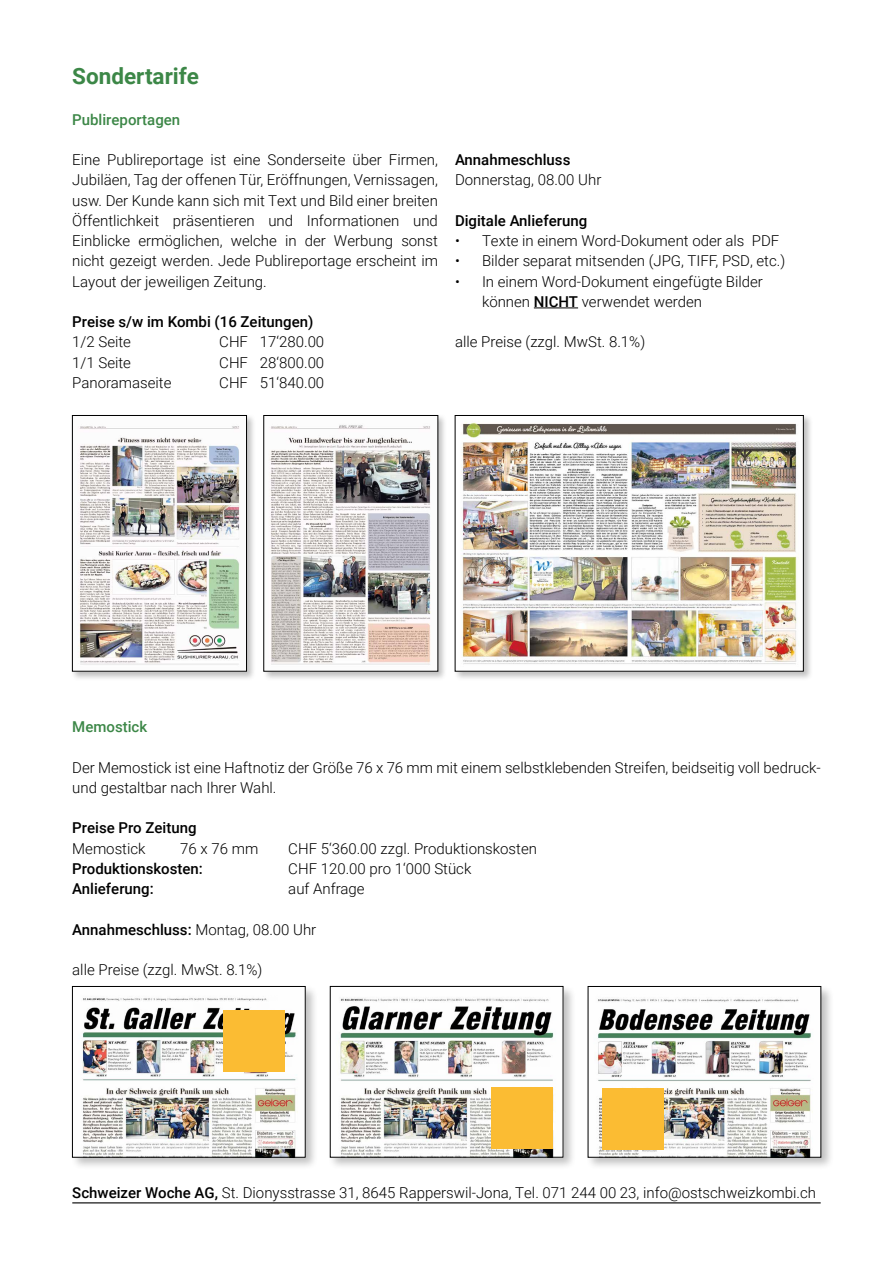
<style>
.page{position:relative;width:893px;height:1263px;background:#fff}
.page>*{position:absolute;margin:0;border:0;box-sizing:border-box;transform-origin:0 0}
.t1{font:700 22.5px "Roboto";color:#3c8747}
.t2{font:300 15px/20.2px "Roboto";color:#000}
.t3{font:500 15px "Roboto";color:#000}
.t4{font:500 15px "Roboto";color:#3c8747}
.s1{font-weight:500}
.s2{font-weight:300}
</style>
<div class="page">
<hr style="left:72px;top:1202px;width:749px;height:1px;background:#000">
<hr style="left:534px;top:308px;width:44px;height:1px;background:#000">
<div style="left:70px;top:984px;width:249px;height:187px;background:#000;opacity:.25"></div>
<img style="left:74px;top:988px;width:229px;height:167px">
<div style="left:72px;top:986px;width:233px;height:171px;border:1px solid #000"></div>
<div style="left:78px;top:989px;width:222px;height:96px;background:#fff"></div>
<img style="left:82px;top:997px;width:214px;height:84px">
<div style="left:224px;top:1010px;width:61px;height:61px;background:#fbbc33"></div>
<div style="left:328px;top:984px;width:249px;height:187px;background:#000;opacity:.25"></div>
<img style="left:332px;top:988px;width:229px;height:167px">
<div style="left:330px;top:986px;width:233px;height:171px;border:1px solid #000"></div>
<div style="left:336px;top:990px;width:221px;height:95px;background:#fff"></div>
<img style="left:338px;top:998px;width:216px;height:83px">
<div style="left:492px;top:1087px;width:61px;height:61px;background:#fbbc33"></div>
<div style="left:586px;top:984px;width:248px;height:187px;background:#000;opacity:.25"></div>
<img style="left:590px;top:988px;width:229px;height:167px">
<div style="left:588px;top:986px;width:233px;height:171px;border:1px solid #000"></div>
<div style="left:594px;top:991px;width:222px;height:92px;background:#fff"></div>
<img style="left:597px;top:999px;width:215px;height:82px">
<div style="left:602px;top:1088px;width:61px;height:61px;background:#fbbc33"></div>
<div style="left:262px;top:414px;width:186px;height:267px;background:#000;opacity:.25"></div>
<img style="left:266px;top:417px;width:170px;height:252px">
<div style="left:71px;top:414px;width:185px;height:267px;background:#000;opacity:.25"></div>
<img style="left:74px;top:417px;width:171px;height:252px">
<div style="left:72px;top:415px;width:175px;height:256px;border:1px solid #000"></div>
<div style="left:453px;top:414px;width:360px;height:267px;background:#000;opacity:.25"></div>
<img style="left:457px;top:417px;width:344px;height:252px">
<h1 class="t1" style="left:72px;top:60px;width:128px">Sondertarife</h1>
<p class="t4" style="left:72px;top:109px;width:109px">Publireportagen</p>
<p class="t2" style="left:72px;top:149px;width:367px;text-align:justify">Eine Publireportage ist eine Sonderseite über Firmen, Jubiläen, Tag der offenen Tür, Eröffnungen, Vernissagen, usw. Der Kunde kann sich mit Text und Bild einer breiten Öffentlichkeit präsentieren und Informationen und Einblicke ermöglichen, welche in der Werbung sonst nicht gezeigt werden. Jede Publireportage erscheint im Layout der jeweiligen Zeitung.</p>
<p class="t3" style="left:72px;top:311px;width:243px">Preise s/w im Kombi (16 Zeitungen)</p>
<p class="t2" style="left:72px;top:331px;width:60px">1/2 Seite</p>
<p class="t2" style="left:219px;top:331px;width:106px">CHF 17‘280.00</p>
<p class="t2" style="left:72px;top:352px;width:60px">1/1 Seite</p>
<p class="t2" style="left:219px;top:352px;width:106px">CHF 28‘800.00</p>
<p class="t2" style="left:72px;top:372px;width:101px">Panoramaseite</p>
<p class="t2" style="left:219px;top:372px;width:106px">CHF 51‘840.00</p>
<p class="t3" style="left:455px;top:149px;width:117px">Annahmeschluss</p>
<p class="t2" style="left:455px;top:169px;width:148px">Donnerstag, 08.00 Uhr</p>
<p class="t3" style="left:455px;top:210px;width:134px">Digitale Anlieferung</p>
<p class="t2" style="left:455px;top:230px;width:326px">• Texte in einem Word-Dokument oder als PDF</p>
<p class="t2" style="left:455px;top:250px;width:332px">• Bilder separat mitsenden (JPG, TIFF, PSD, etc.)</p>
<p class="t2" style="left:482px;top:271px;width:282px;text-indent:-27px">• In einem Word-Dokument eingefügte Bilder können <span class="s1">NICHT</span> verwendet werden</p>
<p class="t2" style="left:455px;top:331px;width:192px">alle Preise (zzgl. MwSt. 8.1%)</p>
<p class="t4" style="left:72px;top:716px;width:77px">Memostick</p>
<p class="t2" style="left:72px;top:757px;width:750px">Der Memostick ist eine Haftnotiz der Größe 76 x 76 mm mit einem selbstklebenden Streifen, beidseitig voll bedruck&shy;und gestaltbar nach Ihrer Wahl.</p>
<p class="t3" style="left:72px;top:817px;width:126px">Preise Pro Zeitung</p>
<p class="t2" style="left:72px;top:838px;width:75px">Memostick</p>
<p class="t2" style="left:180px;top:838px;width:80px">76 x 76 mm</p>
<p class="t2" style="left:288px;top:838px;width:250px">CHF 5‘360.00 zzgl. Produktionskosten</p>
<p class="t3" style="left:72px;top:858px;width:132px">Produktionskosten:</p>
<p class="t2" style="left:288px;top:858px;width:185px">CHF 120.00 pro 1‘000 Stück</p>
<p class="t3" style="left:72px;top:878px;width:83px">Anlieferung:</p>
<p class="t2" style="left:288px;top:878px;width:78px">auf Anfrage</p>
<p class="t3" style="left:72px;top:919px;width:246px">Annahmeschluss: <span class="s2">Montag, 08.00 Uhr</span></p>
<p class="t2" style="left:72px;top:959px;width:192px">alle Preise (zzgl. MwSt. 8.1%)</p>
<p class="t2" style="left:72px;top:1182px;width:745px"><span class="s1">Schweizer Woche AG,</span> St. Dionysstrasse 31, 8645 Rapperswil-Jona, Tel. 071 244 00 23, info@ostschweizkombi.ch</p>
</div>
